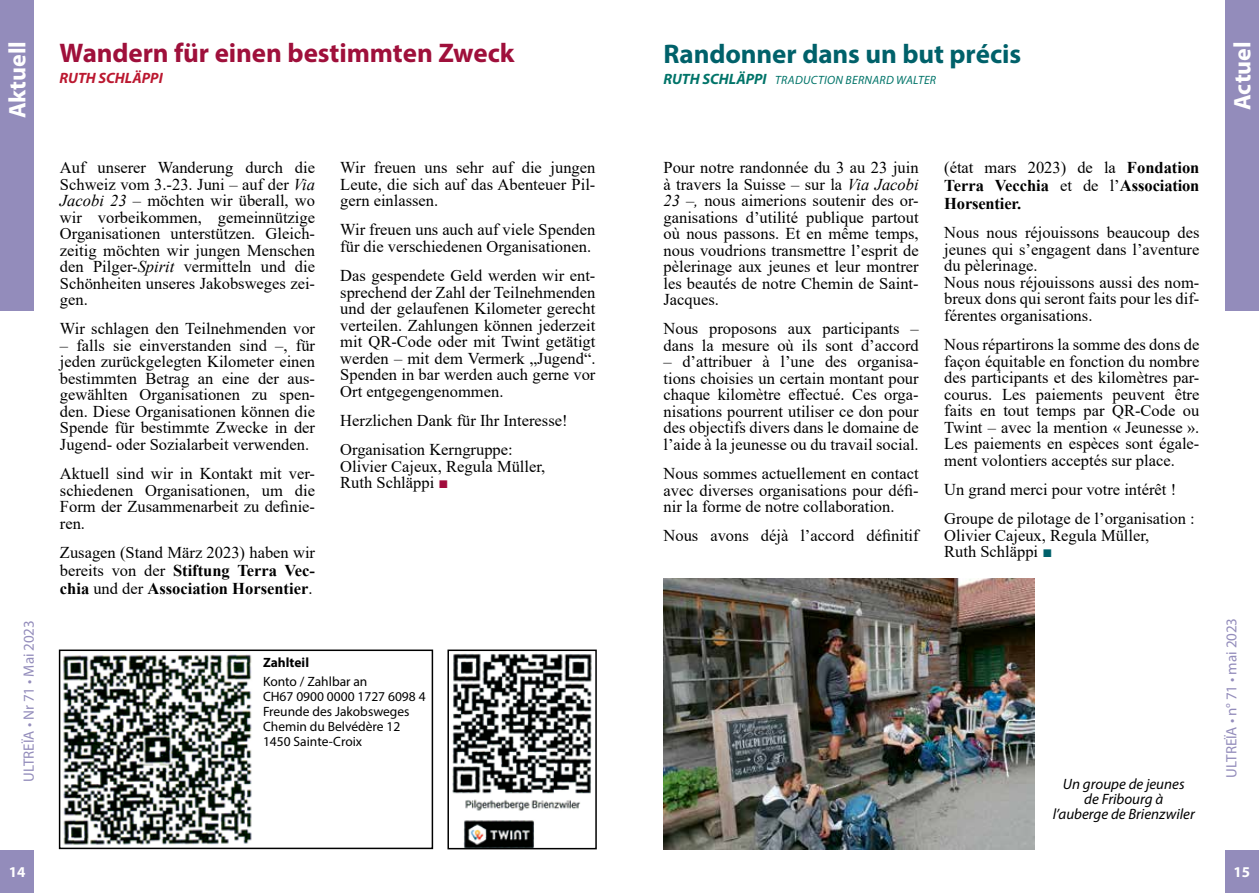
<style>
.page{position:relative;width:1259px;height:893px;background:#fff}
.page>*{position:absolute;margin:0;border:0;box-sizing:border-box;transform-origin:0 0}
.t1{font:700 27px "Myriad Pro";letter-spacing:-.005em;color:#9f103b}
.t2{font:700 27px "Myriad Pro";letter-spacing:-.005em;color:#00616a}
.t3{font:700 24px "Myriad Pro";color:#fff}
.t4{font:16.5px/16.5px "Times New Roman";color:#000;text-align:justify}
.t5{font:700 16.5px/18px "Times New Roman";letter-spacing:-.01em;color:#000;text-align:justify}
.t6{font:italic 15px/15px "Myriad Pro";color:#000;text-align:center}
.t7{font:15px "Myriad Pro";color:#938cbb}
.t8{font:italic 700 15px "Myriad Pro";color:#bb1830}
.t9{font:700 15px "Myriad Pro";color:#fff}
.t10{font:13.5px/15px "Myriad Pro";color:#000}
.t11{font:700 13.5px "Myriad Pro";color:#000}
.t12{font:italic 12px "Myriad Pro";letter-spacing:.025em;color:#007469}
.s1{font-style:italic}
.s2{font-weight:700}
.s3{font-style:italic;color:#a20c3d}
.s4{font-weight:700;font-size:15px}
.s5{font-weight:400}
.s6{font-style:italic;color:#00616b}
</style>
<div class="page">
<div style="left:1225px;top:0;width:34px;height:310px;background:#938cbb"></div>
<div style="left:1225px;top:850px;width:34px;height:43px;background:#938cbb"></div>
<div style="left:0;top:0;width:34px;height:310px;background:#938cbb"></div>
<div style="left:0;top:850px;width:34px;height:43px;background:#938cbb"></div>
<img style="left:663px;top:578px;width:371px;height:271px">
<img style="left:452px;top:653px;width:140px;height:141px">
<img style="left:63px;top:654px;width:189px;height:191px">
<img style="left:463px;top:799px;width:118px;height:47px">
<div style="left:59px;top:649px;width:374px;height:200px;border:2px solid #000"></div>
<div style="left:447px;top:649px;width:150px;height:200px;border:2px solid #000"></div>
<h2 class="t3" style="left:2px;top:118px;width:79px;rotate:-90deg">Aktuell</h2>
<h1 class="t1" style="left:60px;top:35px;width:456px">Wandern für einen bestimmten Zweck</h1>
<p class="t8" style="left:60px;top:68px;width:105px">RUTH SCHLÄPPI</p>
<p class="t4" style="left:60px;top:159px;width:257px">Auf unserer Wanderung durch die Schweiz vom 3.-23. Juni – auf der <span class="s1">Via Jacobi 23</span> – möchten wir überall, wo wir vorbeikommen, gemeinnützige Organisationen unterstützen. Gleich&shy;zeitig möchten wir jungen Menschen den Pilger-<span class="s1">Spirit</span> vermitteln und die Schönheiten unseres Jakobsweges zei&shy;gen.</p>
<p class="t4" style="left:60px;top:320px;width:257px">Wir schlagen den Teilnehmenden vor</p>
<p class="t4" style="left:60px;top:336px;width:257px">– falls sie einverstanden sind –, für jeden zurückgelegten Kilometer einen bestimmten Betrag an eine der aus&shy;gewählten Organisationen zu spen&shy;den. Diese Organisationen können die Spende für bestimmte Zwecke in der Jugend- oder Sozialarbeit verwenden.</p>
<p class="t4" style="left:60px;top:465px;width:257px">Aktuell sind wir in Kontakt mit ver&shy;schiedenen Organisationen, um die Form der Zusammenarbeit zu definie&shy;ren.</p>
<p class="t4" style="left:60px;top:543px;width:257px;line-height:18px">Zusagen (Stand März 2023) haben wir bereits von der <span class="s2">Stiftung Terra Vec&shy;chia</span> und der <span class="s2">Association Horsentier</span>.</p>
<p class="t4" style="left:340px;top:159px;width:257px">Wir freuen uns sehr auf die jungen Leute, die sich auf das Abenteuer Pil&shy;gern einlassen.</p>
<p class="t4" style="left:340px;top:221px;width:257px">Wir freuen uns auch auf viele Spenden für die verschiedenen Organisationen.</p>
<p class="t4" style="left:340px;top:267px;width:257px">Das gespendete Geld werden wir ent&shy;sprechend der Zahl der Teilnehmenden und der gelaufenen Kilometer gerecht verteilen. Zahlungen können jederzeit mit QR-Code oder mit Twint getätigt werden – mit dem Vermerk „Jugend“.<br>Spenden in bar werden auch gerne vor Ort entgegengenommen.</p>
<p class="t4" style="left:340px;top:405px;width:229px;line-height:29.2px">Herzlichen Dank für Ihr Interesse!<br>Organisation Kerngruppe:</p>
<p class="t4" style="left:340px;top:457px;width:207px">Olivier Cajeux, Regula Müller,<br>Ruth Schläppi <span class="s3">■</span></p>
<h1 class="t2" style="left:663px;top:36px;width:359px">Randonner dans un but précis</h1>
<p class="t12" style="left:663px;top:72px;width:274px"><span class="s4">RUTH SCHLÄPPI</span> TRADUCTION BERNARD WALTER</p>
<p class="t4" style="left:663px;top:159px;width:257px">Pour notre randonnée du 3 au 23 juin à travers la Suisse – sur la <span class="s1">Via Jacobi 23</span> –<span class="s1">,</span> nous aimerions soutenir des or&shy;ganisations d’utilité publique partout où nous passons. Et en même temps, nous voudrions transmettre l’esprit de pèlerinage aux jeunes et leur montrer les beautés de notre Chemin de Saint-Jacques.</p>
<p class="t4" style="left:663px;top:320px;width:257px">Nous proposons aux participants – dans la mesure où ils sont d’accord</p>
<p class="t4" style="left:663px;top:353px;width:257px">– d’attribuer à l’une des organisa&shy;tions choisies un certain montant pour chaque kilomètre effectué. Ces orga&shy;nisations pourrent utiliser ce don pour des objectifs divers dans le domaine de l’aide à la jeunesse ou du travail social.</p>
<p class="t4" style="left:663px;top:465px;width:257px">Nous sommes actuellement en contact avec diverses organisations pour défi&shy;nir la forme de notre collaboration.</p>
<p class="t4" style="left:663px;top:527px;width:257px">Nous avons déjà l’accord définitif</p>
<p class="t5" style="left:944px;top:158px;width:257px"><span class="s5">(état mars 2023) de la</span> Fondation Terra Vecchia <span class="s5">et de l’</span>Association Horsentier.</p>
<p class="t4" style="left:944px;top:224px;width:257px;text-align:left">Nous nous réjouissons beaucoup des jeunes qui s’engagent dans l’aventure du pèlerinage.<br>Nous nous réjouissons aussi des nom&shy;breux dons qui seront faits pour les dif&shy;férentes organisations.</p>
<p class="t4" style="left:944px;top:336px;width:257px">Nous répartirons la somme des dons de façon équitable en fonction du nombre des participants et des kilomètres par&shy;courus. Les paiements peuvent être faits en tout temps par QR-Code ou Twint – avec la mention « Jeunesse ».<br>Les paiements en espèces sont égale&shy;ment volontiers acceptés sur place.</p>
<p class="t4" style="left:944px;top:474px;width:252px;line-height:29.2px">Un grand merci pour votre intérêt !<br>Groupe de pilotage de l’organisation :</p>
<p class="t4" style="left:944px;top:526px;width:207px">Olivier Cajeux, Regula Müller,<br>Ruth Schläppi <span class="s6">■</span></p>
<h2 class="t3" style="left:1226px;top:110px;width:70px;rotate:-90deg">Actuel</h2>
<p class="t7" style="left:20px;top:782px;width:163px;rotate:-90deg">ULTREÏA • Nr 71 • Mai 2023</p>
<p class="t7" style="left:1222px;top:778px;width:161px;rotate:-90deg">ULTREÏA • n° 71 • mai 2023</p>
<p class="t11" style="left:263px;top:653px;width:48px">Zahlteil</p>
<p class="t10" style="left:263px;top:674px;width:164px">Konto / Zahlbar an<br>CH67 0900 0000 1727 6098 4<br>Freunde des Jakobsweges<br>Chemin du Belvédère 12<br>1450 Sainte-Croix</p>
<p class="t6" style="left:1052px;top:776px;width:144px">Un groupe de jeunes<br>de Fribourg à<br>l’auberge de Brienzwiler</p>
<p class="t9" style="left:9px;top:862px;width:18px">14</p>
<p class="t9" style="left:1233px;top:862px;width:18px">15</p>
</div>
